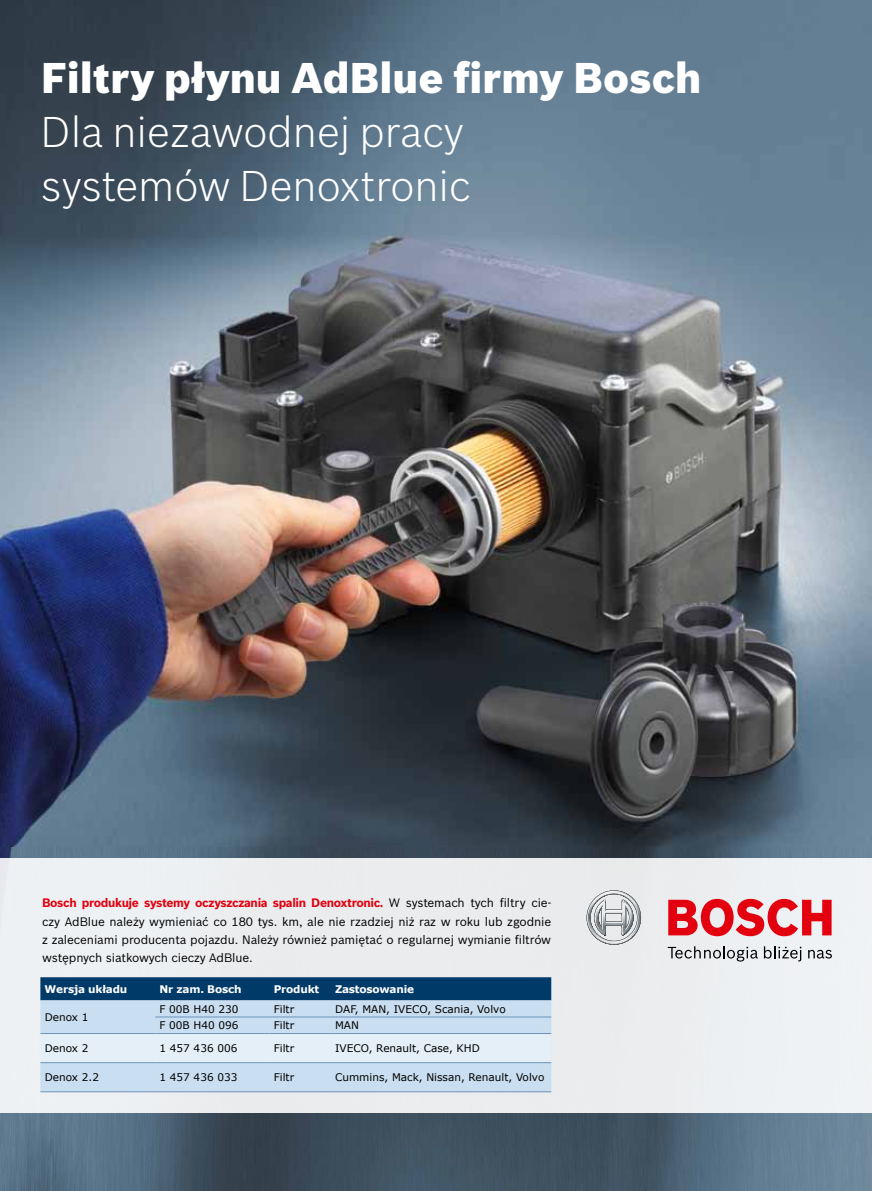
<style>
.page{position:relative;width:872px;height:1191px;background:#fff}
.page>*{position:absolute;margin:0;border:0;box-sizing:border-box;transform-origin:0 0}
.t1{font:300 42px/54px "Bosch Sans";color:#fff}
.t2{font:900 42px "Bosch Sans";color:#fff}
.t3{font:12px/18.3px "Bosch Sans";letter-spacing:-.01em;color:#000;text-align:justify}
.t4{font:10.5px "Verdana";color:#000}
.t5{font:700 10.5px "Verdana";letter-spacing:-.02em;color:#fff}
.s1{font-weight:700;color:#e3000f}
</style>
<div class="page">
<img style="left:0;top:235px;width:872px;height:612px">
<img style="left:0;top:847px;width:872px;height:344px">
<img style="left:0;top:0;width:872px;height:235px">
<div style="left:0;top:858px;width:872px;height:254px;background:#ebedef"></div>
<svg style="left:586px;top:890px;width:55px;height:54px"></svg>
<svg style="left:667px;top:946px;width:91px;height:15px"></svg>
<svg style="left:764px;top:946px;width:37px;height:15px"></svg>
<svg style="left:808px;top:949px;width:24px;height:9px"></svg>
<svg style="left:668px;top:899px;width:163px;height:37px"></svg>
<div style="left:40px;top:977px;width:511px;height:23px;background:#003a68"></div>
<div style="left:40px;top:1000px;width:511px;height:91px;background:#c9def0"></div>
<div style="left:40px;top:1034px;width:511px;height:28px;background:#e4eff8"></div>
<hr style="left:155px;top:1016px;width:114px;height:1px;background:#6f94b8">
<hr style="left:269px;top:1016px;width:62px;height:1px;background:#6f94b8">
<hr style="left:331px;top:1016px;width:220px;height:1px;background:#6f94b8">
<hr style="left:40px;top:1033px;width:115px;height:1px;background:#6f94b8">
<hr style="left:155px;top:1033px;width:114px;height:1px;background:#6f94b8">
<hr style="left:269px;top:1033px;width:62px;height:1px;background:#6f94b8">
<hr style="left:331px;top:1033px;width:220px;height:1px;background:#6f94b8">
<hr style="left:40px;top:1062px;width:115px;height:1px;background:#6f94b8">
<hr style="left:155px;top:1062px;width:114px;height:1px;background:#6f94b8">
<hr style="left:269px;top:1062px;width:62px;height:1px;background:#6f94b8">
<hr style="left:331px;top:1062px;width:220px;height:1px;background:#6f94b8">
<hr style="left:40px;top:1091px;width:115px;height:1px;background:#6f94b8">
<hr style="left:155px;top:1091px;width:114px;height:1px;background:#6f94b8">
<hr style="left:269px;top:1091px;width:62px;height:1px;background:#6f94b8">
<hr style="left:331px;top:1091px;width:220px;height:1px;background:#6f94b8">
<h1 class="t2" style="left:41px;top:45px;width:662px">Filtry płynu AdBlue firmy Bosch</h1>
<h1 class="t1" style="left:41px;top:102px;width:431px">Dla niezawodnej pracy systemów Denoxtronic</h1>
<p class="t3" style="left:42px;top:893px;width:510px"><span class="s1">Bosch produkuje systemy oczyszczania spalin Denoxtronic.</span> W systemach tych filtry cie&shy;czy AdBlue należy wymieniać co 180 tys. km, ale nie rzadziej niż raz w roku lub zgodnie z zaleceniami producenta pojazdu. Należy również pamiętać o regularnej wymianie filtrów wstępnych siatkowych cieczy AdBlue.</p>
<p class="t5" style="left:45px;top:981px;width:84px">Wersja układu</p>
<p class="t5" style="left:159px;top:981px;width:84px">Nr zam. Bosch</p>
<p class="t5" style="left:274px;top:981px;width:47px">Produkt</p>
<p class="t5" style="left:335px;top:981px;width:80px">Zastosowanie</p>
<p class="t4" style="left:45px;top:1010px;width:45px">Denox 1</p>
<p class="t4" style="left:159px;top:1001px;width:80px">F 00B H40 230</p>
<p class="t4" style="left:274px;top:1001px;width:22px">Filtr</p>
<p class="t4" style="left:335px;top:1001px;width:172px">DAF, MAN, IVECO, Scania, Volvo</p>
<p class="t4" style="left:159px;top:1018px;width:80px">F 00B H40 096</p>
<p class="t4" style="left:274px;top:1018px;width:22px">Filtr</p>
<p class="t4" style="left:335px;top:1018px;width:25px">MAN</p>
<p class="t4" style="left:45px;top:1041px;width:45px">Denox 2</p>
<p class="t4" style="left:159px;top:1041px;width:79px">1 457 436 006</p>
<p class="t4" style="left:274px;top:1041px;width:22px">Filtr</p>
<p class="t4" style="left:335px;top:1041px;width:146px">IVECO, Renault, Case, KHD</p>
<p class="t4" style="left:45px;top:1070px;width:56px">Denox 2.2</p>
<p class="t4" style="left:159px;top:1070px;width:79px">1 457 436 033</p>
<p class="t4" style="left:274px;top:1070px;width:22px">Filtr</p>
<p class="t4" style="left:335px;top:1070px;width:211px">Cummins, Mack, Nissan, Renault, Volvo</p>
</div>
